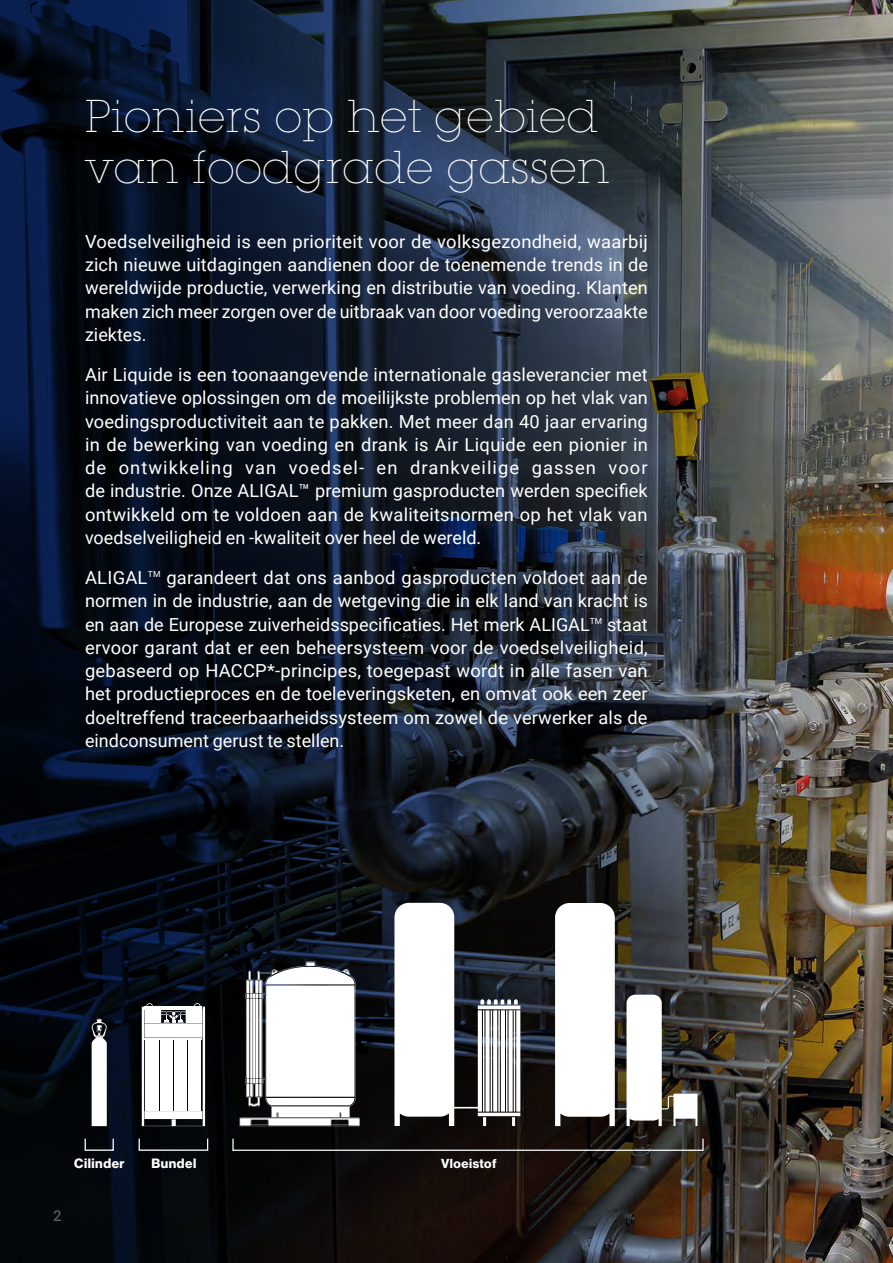
<style>
.page{position:relative;width:893px;height:1263px;background:#fff}
.page>*{position:absolute;margin:0;border:0;box-sizing:border-box;transform-origin:0 0}
.t1{font:200 45px/51px "Lubalin Graph Std";letter-spacing:.02em;color:#fff}
.t2{font:18px/23.2px "Roboto";color:#fff;text-align:justify}
.t3{font:500 15px "Roboto";color:#585857}
.t4{font:13.2px "N Haas Grotesk DS Pro 75 Bd";letter-spacing:.04em;color:#fff}
.t5{font:12.75px "N Haas Grotesk DS Pro 75 Bd";letter-spacing:.04em;color:#fff}
</style>
<div class="page">
<img style="left:845px;top:0;width:48px;height:1263px">
<img style="left:0;top:0;width:845px;height:1263px">
<svg style="left:142px;top:1003px;width:63px;height:123px"></svg>
<div style="left:85px;top:1138px;width:29px;height:13px;border:1px solid #fff"></div>
<div style="left:139px;top:1138px;width:69px;height:13px;border:1px solid #fff"></div>
<svg style="left:91px;top:1019px;width:16px;height:107px"></svg>
<svg style="left:239px;top:961px;width:121px;height:165px"></svg>
<svg style="left:394px;top:903px;width:126px;height:223px"></svg>
<svg style="left:555px;top:903px;width:142px;height:223px"></svg>
<div style="left:232px;top:1138px;width:472px;height:13px;border:1px solid #fff"></div>
<h1 class="t1" style="left:85px;top:91px;width:526px">Pioniers op het gebied van foodgrade gassen</h1>
<p class="t2" style="left:85px;top:229px;width:564px">Voedselveiligheid is een prioriteit voor de volksgezondheid, waarbij zich nieuwe uitdagingen aandienen door de toenemende trends in de wereldwijde productie, verwerking en distributie van voeding. Klanten maken zich meer zorgen over de uitbraak van door voeding veroorzaakte ziektes.</p>
<p class="t2" style="left:85px;top:362px;width:564px">Air Liquide is een toonaangevende internationale gasleverancier met innovatieve oplossingen om de moeilijkste problemen op het vlak van voedingsproductiviteit aan te pakken. Met meer dan 40 jaar ervaring in de bewerking van voeding en drank is Air Liquide een pionier in de ontwikkeling van voedsel- en drankveilige gassen voor de industrie. Onze ALIGAL™ premium gasproducten werden specifiek ontwikkeld om te voldoen aan de kwaliteitsnormen op het vlak van voedselveiligheid en -kwaliteit over heel de wereld.</p>
<p class="t2" style="left:85px;top:565px;width:564px">ALIGAL<sup>TM</sup> garandeert dat ons aanbod gasproducten voldoet aan de normen in de industrie, aan de wetgeving die in elk land van kracht is en aan de Europese zuiverheidsspecificaties. Het merk ALIGAL<sup>TM</sup> staat ervoor garant dat er een beheersysteem voor de voedselveiligheid, gebaseerd op HACCP*-principes, toegepast wordt in alle fasen van het productieproces en de toeleveringsketen, en omvat ook een zeer doeltreffend traceerbaarheidssysteem om zowel de verwerker als de eindconsument gerust te stellen.</p>
<p class="t4" style="left:74px;top:1156px;width:52px">Cilinder</p>
<p class="t4" style="left:151px;top:1156px;width:46px">Bundel</p>
<p class="t5" style="left:441px;top:1156px;width:57px">Vloeistof</p>
<p class="t3" style="left:53px;top:1205px;width:10px">2</p>
</div>
